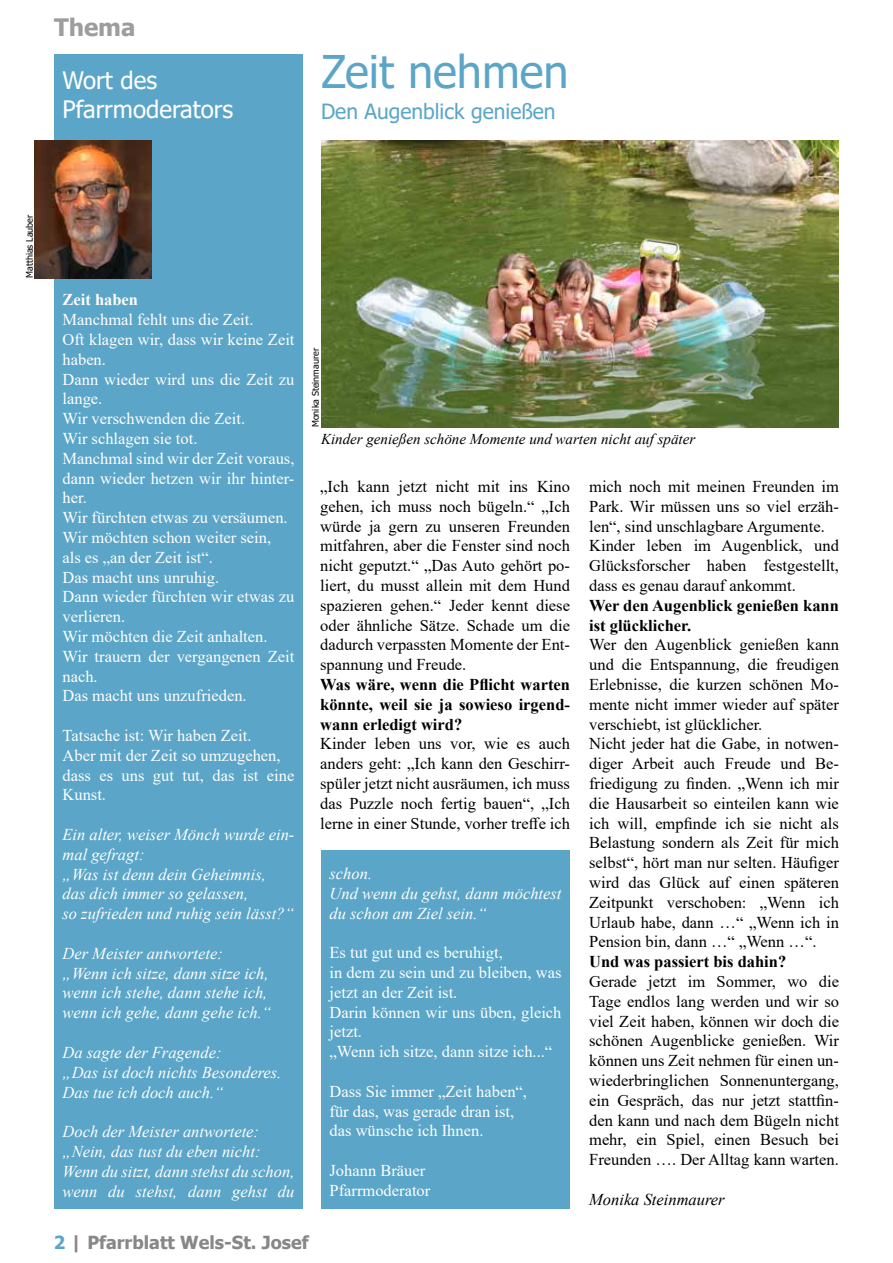
<style>
.page{position:relative;width:893px;height:1263px;background:#fff}
.page>*{position:absolute;margin:0;border:0;box-sizing:border-box;transform-origin:0 0}
.t1{font:45px "Tahoma";color:#5ba5c8}
.t2{font:24px/28.8px "Tahoma";color:#fff}
.t3{font:700 24px "Tahoma";color:#9d9d9c}
.t4{font:21px "Tahoma";color:#5ba5c8}
.t5{font:700 18px "Tahoma";color:#878787}
.t6{font:16.5px/19.8px "Times New Roman";color:#000;text-align:justify}
.t7{font:16.5px/19.8px "Times New Roman";color:#fff}
.t8{font:italic 16.5px/19.8px "Times New Roman";color:#fff}
.t9{font:700 16.5px/19.8px "Times New Roman";color:#000}
.t10{font:italic 16.5px "Times New Roman";color:#000}
.t11{font:700 16.5px "Times New Roman";color:#fff}
.t12{font:italic 15px "Times New Roman";color:#000}
.t13{font:9px "Tahoma";color:#000}
.s1{color:#5ba5c8}
</style>
<div class="page">
<div style="left:54px;top:54px;width:249px;height:1155px;background:#5ba5c8"></div>
<img style="left:34px;top:140px;width:118px;height:138px">
<div style="left:321px;top:850px;width:249px;height:359px;background:#5ba5c8"></div>
<img style="left:321px;top:140px;width:517px;height:287px">
<h2 class="t3" style="left:54px;top:11px;width:83px">Thema</h2>
<h2 class="t2" style="left:63px;top:68px;width:172px">Wort des<br>Pfarrmoderators</h2>
<h1 class="t1" style="left:321px;top:42px;width:249px">Zeit nehmen</h1>
<p class="t4" style="left:321px;top:97px;width:236px">Den Augenblick genießen</p>
<p class="t13" style="left:24px;top:278px;width:65px;rotate:-90deg">Matthias Lauber</p>
<p class="t11" style="left:63px;top:288px;width:77px">Zeit haben</p>
<p class="t7" style="left:63px;top:309px;width:233px">Manchmal fehlt uns die Zeit.<br>Oft klagen wir, dass wir keine Zeit haben.<br>Dann wieder wird uns die Zeit zu lange.<br>Wir verschwenden die Zeit.<br>Wir schlagen sie tot.<br>Manchmal sind wir der Zeit voraus, dann wieder hetzen wir ihr hinter&shy;her.<br>Wir fürchten etwas zu versäumen.<br>Wir möchten schon weiter sein,<br>als es „an der Zeit ist“.<br>Das macht uns unruhig.<br>Dann wieder fürchten wir etwas zu verlieren.<br>Wir möchten die Zeit anhalten.<br>Wir trauern der vergangenen Zeit nach.<br>Das macht uns unzufrieden.</p>
<p class="t7" style="left:63px;top:725px;width:233px">Tatsache ist: Wir haben Zeit.<br>Aber mit der Zeit so umzugehen, dass es uns gut tut, das ist eine<br>Kunst.</p>
<p class="t8" style="left:63px;top:824px;width:233px">Ein alter, weiser Mönch wurde ein&shy;mal gefragt:<br>„Was ist denn dein Geheimnis,<br>das dich immer so gelassen,<br>so zufrieden und ruhig sein lässt?“</p>
<p class="t8" style="left:63px;top:943px;width:210px">Der Meister antwortete: „Wenn ich sitze, dann sitze ich, wenn ich stehe, dann stehe ich, wenn ich gehe, dann gehe ich.“</p>
<p class="t8" style="left:63px;top:1042px;width:220px">Da sagte der Fragende:<br>„Das ist doch nichts Besonderes.<br>Das tue ich doch auch.“</p>
<p class="t8" style="left:63px;top:1121px;width:233px">Doch der Meister antwortete: „Nein, das tust du eben nicht:<br>Wenn du sitzt, dann stehst du schon, wenn du stehst, dann gehst du</p>
<p class="t13" style="left:309px;top:427px;width:81px;rotate:-90deg">Monika Steinmaurer</p>
<p class="t12" style="left:321px;top:429px;width:376px">Kinder genießen schöne Momente und warten nicht auf später</p>
<p class="t6" style="left:320px;top:476px;width:251px">„Ich kann jetzt nicht mit ins Kino gehen, ich muss noch bügeln.“ „Ich würde ja gern zu unseren Freunden mitfahren, aber die Fenster sind noch nicht geputzt.“ „Das Auto gehört po&shy;liert, du musst allein mit dem Hund spazieren gehen.“ Jeder kennt diese oder ähnliche Sätze. Schade um die dadurch verpassten Momente der Ent&shy;spannung und Freude.</p>
<p class="t9" style="left:320px;top:674px;width:251px;text-align:justify">Was wäre, wenn die Pflicht warten könnte, weil sie ja sowieso irgend&shy;wann erledigt wird?</p>
<p class="t6" style="left:320px;top:733px;width:251px">Kinder leben uns vor, wie es auch anders geht: „Ich kann den Geschirr&shy;spüler jetzt nicht ausräumen, ich muss das Puzzle noch fertig bauen“, „Ich lerne in einer Stunde, vorher treffe ich</p>
<p class="t8" style="left:330px;top:863px;width:233px">schon.<br>Und wenn du gehst, dann möchtest du schon am Ziel sein.“</p>
<p class="t7" style="left:330px;top:942px;width:233px">Es tut gut und es beruhigt,<br>in dem zu sein und zu bleiben, was jetzt an der Zeit ist.<br>Darin können wir uns üben, gleich jetzt.<br>„Wenn ich sitze, dann sitze ich...“</p>
<p class="t7" style="left:330px;top:1081px;width:199px">Dass Sie immer „Zeit haben“, für das, was gerade dran ist, das wünsche ich Ihnen.</p>
<p class="t7" style="left:330px;top:1160px;width:102px">Johann Bräuer<br>Pfarrmoderator</p>
<p class="t6" style="left:589px;top:476px;width:251px;text-align:left">mich noch mit meinen Freunden im Park. Wir müssen uns so viel erzäh&shy;len“, sind unschlagbare Argumente.<br>Kinder leben im Augenblick, und Glücksforscher haben festgestellt, dass es genau darauf ankommt.</p>
<p class="t9" style="left:589px;top:595px;width:251px">Wer den Augenblick genießen kann ist glücklicher.</p>
<p class="t6" style="left:589px;top:634px;width:251px;text-align:left">Wer den Augenblick genießen kann und die Entspannung, die freudigen Erlebnisse, die kurzen schönen Mo&shy;mente nicht immer wieder auf später verschiebt, ist glücklicher.<br>Nicht jeder hat die Gabe, in notwen&shy;diger Arbeit auch Freude und Be&shy;friedigung zu finden. „Wenn ich mir die Hausarbeit so einteilen kann wie ich will, empfinde ich sie nicht als Belastung sondern als Zeit für mich selbst“, hört man nur selten. Häufiger wird das Glück auf einen späteren Zeitpunkt verschoben: „Wenn ich Urlaub habe, dann …“ „Wenn ich in Pension bin, dann …“ „Wenn …“.</p>
<p class="t9" style="left:589px;top:951px;width:199px">Und was passiert bis dahin?</p>
<p class="t6" style="left:589px;top:971px;width:251px">Gerade jetzt im Sommer, wo die Tage endlos lang werden und wir so viel Zeit haben, können wir doch die schönen Augenblicke genießen. Wir können uns Zeit nehmen für einen un&shy;wiederbringlichen Sonnenuntergang, ein Gespräch, das nur jetzt stattfin&shy;den kann und nach dem Bügeln nicht mehr, ein Spiel, einen Besuch bei Freunden …. Der Alltag kann warten.</p>
<p class="t10" style="left:589px;top:1188px;width:137px">Monika Steinmaurer</p>
<p class="t5" style="left:54px;top:1230px;width:256px"><span class="s1">2</span> | Pfarrblatt Wels-St. Josef</p>
</div>
